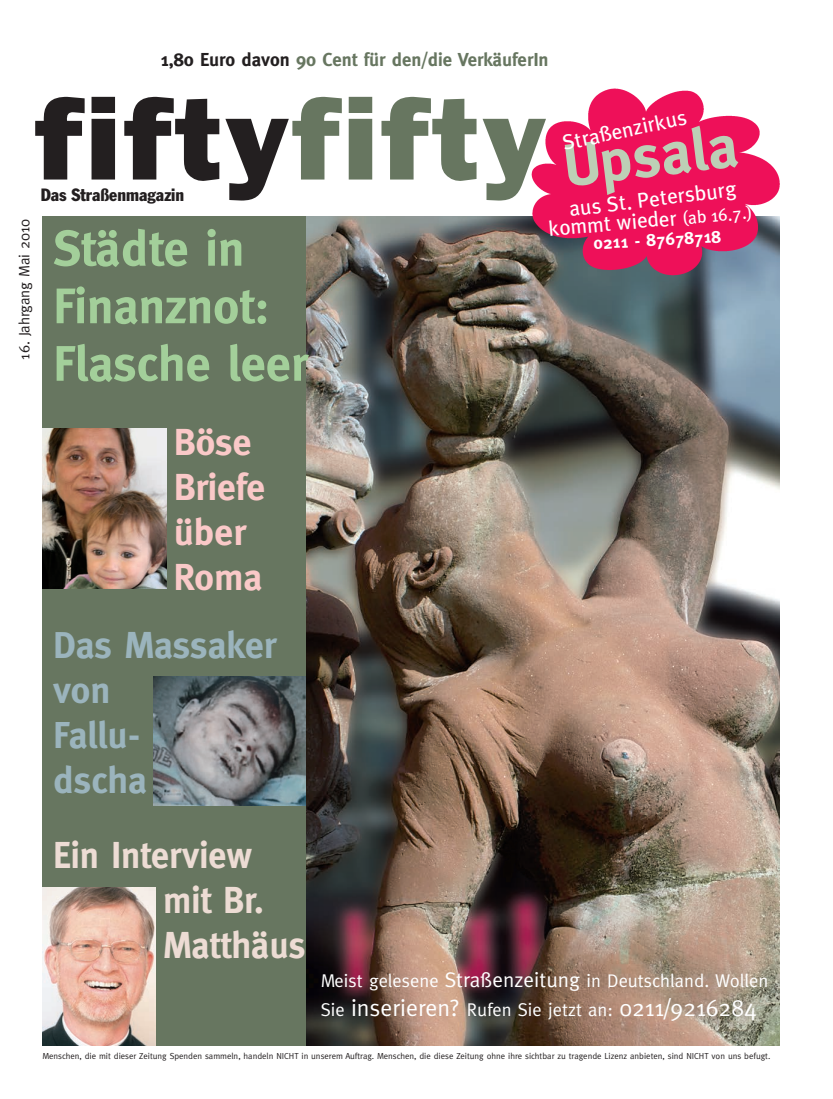
<style>
.page{position:relative;width:833px;height:1099px;background:#fff}
.page>*{position:absolute;margin:0;border:0;box-sizing:border-box;transform-origin:0 0}
.t1{font:800 118.75px "Franklin Gothic";letter-spacing:.025em;color:#231f20}
.t2{font:700 60px "Meta";color:#bdcfb6}
.t3{font:700 50px/57.5px "Meta";color:#a3cf9a}
.t4{font:700 37.5px/45px "Meta";color:#eddcd4;scale:.96 1}
.t5{font:700 37.5px/45px "Meta";color:#9bb4bd}
.t6{font:700 37.5px/45px "Meta";color:#fac9c8}
.t7{font:23.75px "Meta";letter-spacing:.005em;color:#fff}
.t8{font:21.25px "Meta";color:#fff}
.t9{font:700 18.75px "Meta";color:#677660}
.t10{font:18.5px "Meta";letter-spacing:.005em;color:#fff}
.t11{font:condensed 17.5px "Franklin Gothic";color:#231f20}
.t12{font:700 17.5px "Meta";color:#fff}
.t13{font:15px "Meta";color:#231f20}
.t14{font:8.75px "Meta";color:#231f20}
.s1{color:#231f20}
.s2{color:#677660}
.s3{font-size:17.5px}
.s4{font-size:21.12px}
.s5{font-size:18.5px}
</style>
<div class="page">
<img style="left:306px;top:216px;width:474px;height:829px">
<div style="left:43px;top:216px;width:263px;height:829px;background:#677660"></div>
<img style="left:43px;top:428px;width:124px;height:160px">
<img style="left:43px;top:887px;width:113px;height:158px">
<img style="left:154px;top:676px;width:152px;height:129px">
<img style="left:532px;top:89px;width:248px;height:187px">
<h3 class="t9" style="left:160px;top:49px;width:389px"><span class="s1">1,80 Euro davon</span> 90 Cent für den/die VerkäuferIn</h3>
<h1 class="t1" style="left:35px;top:69px;width:513px">fifty<span class="s2">fifty</span></h1>
<h3 class="t8" style="left:560px;top:131px;width:128px;rotate:-12deg">Straßenzirkus</h3>
<h2 class="t2" style="left:560px;top:132px;width:176px;rotate:-7deg">Upsala</h2>
<h3 class="t8" style="left:568px;top:197px;width:169px;rotate:-7deg">aus St. Petersburg</h3>
<h3 class="t11" style="left:41px;top:184px;width:145px">Das Straßenmagazin</h3>
<h3 class="t8" style="left:547px;top:216px;width:206px;rotate:-5deg">kommt wieder <span class="s3">(ab 16.7.)</span></h3>
<h3 class="t13" style="left:16px;top:359px;width:142px;rotate:-90deg">16. Jahrgang Mai 2010</h3>
<h3 class="t3" style="left:53px;top:219px;width:256px">Städte in<br>Finanznot:<br>Flasche leer</h3>
<h3 class="t12" style="left:593px;top:233px;width:129px;rotate:-3deg">0211 - 87678718</h3>
<h3 class="t6" style="left:174px;top:419px;width:93px">Böse<br>Briefe über<br>Roma</h3>
<h3 class="t5" style="left:53px;top:622px;width:225px">Das Massaker von<br>Fallu-<br>dscha</h3>
<h3 class="t4" style="left:163px;top:831px;width:150px;text-indent:-110px">Ein Interview mit Br.<br>Matthäus</h3>
<h3 class="t10" style="left:321px;top:969px;width:449px">Meist gelesene <span class="s4">Straßenzeitung</span> in Deutschland. Wollen</h3>
<h3 class="t7" style="left:321px;top:993px;width:437px"><span class="s5">Sie</span> inserieren? <span class="s5">Rufen Sie jetzt an:</span> 0211/9216284</h3>
<p class="t14" style="left:43px;top:1051px;width:729px">Menschen, die mit dieser Zeitung Spenden sammeln, handeln NICHT in unserem Auftrag. Menschen, die diese Zeitung ohne ihre sichtbar zu tragende Lizenz anbieten, sind NICHT von uns befugt.</p>
</div>
